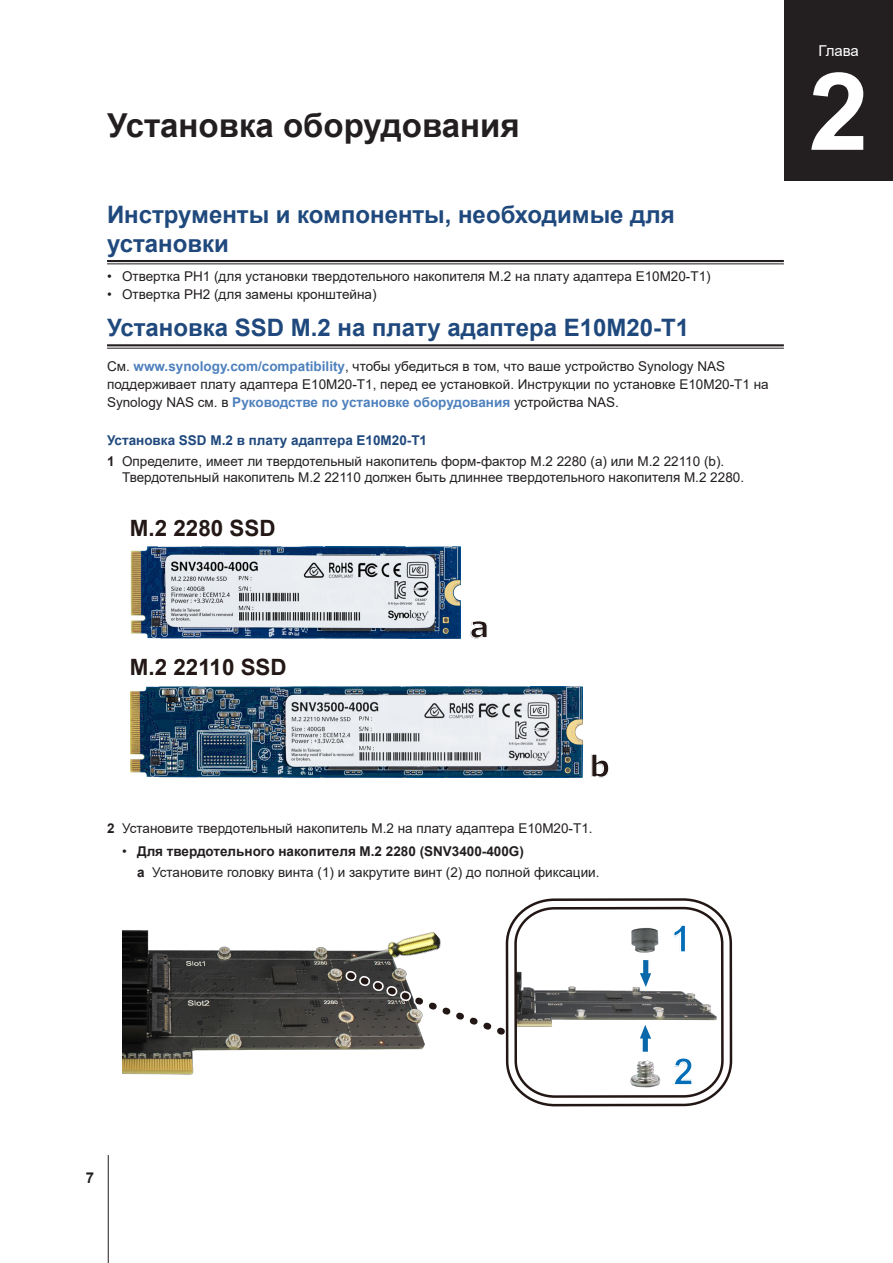
<style>
.page{position:relative;width:893px;height:1263px;background:#fff}
.page>*{position:absolute;margin:0;border:0;box-sizing:border-box;transform-origin:0 0}
.ChapterNum{font:700 108px "Arial";color:#fff}
.t1{font:700 37.35px "Arial";color:#036eb7}
.H1-ChapterTitle{font:700 33px "Arial";color:#231f20}
.t2{font:700 30px "Verdana";color:#231815}
.H2-underline{font:700 24px/28.8px "Arial";color:#1f497d}
.t3{font:700 22.5px "Arial";color:#231815}
.Chapter-center{font:15px "Arial";letter-spacing:-.005em;color:#fff}
.t4{font:700 15px "Arial";color:#231f20}
.Body-sidebar{font:13.5px/18px "Arial";color:#231f20}
.t5{font:700 13.5px "Arial";color:#231f20}
.DisplaySentence{font:700 13.5px "Arial";color:#1f497d}
.s1{font-weight:700;color:#4f81bd}
.s2{font-weight:700}
.s3{font-weight:400}
</style>
<div class="page">
<hr style="left:108px;top:1155px;width:1px;height:108px;background:#231f20">
<hr style="left:107px;top:260px;width:677px;height:2px;background:#231f20">
<hr style="left:107px;top:263px;width:677px;height:1px;background:#231f20">
<hr style="left:107px;top:344px;width:677px;height:2px;background:#231f20">
<hr style="left:107px;top:348px;width:677px;height:1px;background:#231f20">
<img style="left:130px;top:547px;width:330px;height:91px">
<img style="left:130px;top:686px;width:452px;height:92px">
<img style="left:122px;top:930px;width:301px;height:145px">
<svg style="left:338px;top:963px;width:162px;height:85px"></svg>
<img style="left:343px;top:930px;width:101px;height:72px">
<svg style="left:505px;top:898px;width:228px;height:209px"></svg>
<img style="left:595px;top:898px;width:98px;height:74px">
<img style="left:601px;top:1036px;width:132px;height:70px">
<svg style="left:672px;top:1056px;width:21px;height:30px"></svg>
<img style="left:247px;top:971px;width:24px;height:7px">
<img style="left:254px;top:1013px;width:24px;height:6px">
<svg style="left:635px;top:957px;width:20px;height:38px"></svg>
<svg style="left:636px;top:1016px;width:20px;height:39px"></svg>
<img style="left:595px;top:1006px;width:16px;height:4px">
<img style="left:588px;top:996px;width:16px;height:3px">
<div style="left:784px;top:0;width:109px;height:180px;background:#231f20"></div>
<p class="H1-ChapterTitle" style="left:107px;top:102px;width:414px">Установка оборудования</p>
<p class="H2-underline" style="left:107px;top:201px;width:569px">Инструменты и компоненты, необходимые для установки</p>
<p class="Body-sidebar" style="left:107px;top:267px;width:605px">• Отвертка PH1 (для установки твердотельного накопителя M.2 на плату адаптера E10M20-T1)</p>
<p class="Body-sidebar" style="left:107px;top:285px;width:271px">• Отвертка PH2 (для замены кронштейна)</p>
<p class="H2-underline" style="left:107px;top:314px;width:584px">Установка SSD M.2 на плату адаптера E10M20-T1</p>
<p class="Body-sidebar" style="left:107px;top:357px;width:663px">См. <span class="s1">www.synology.com/compatibility</span>, чтобы убедиться в том, что ваше устройство Synology NAS поддерживает плату адаптера E10M20-T1, перед ее установкой. Инструкции по установке E10M20-T1 на<br>Synology NAS см. в <span class="s1">Руководстве по установке оборудования</span> устройства NAS.</p>
<p class="DisplaySentence" style="left:107px;top:430px;width:322px">Установка SSD M.2 в плату адаптера E10M20-T1</p>
<p class="Body-sidebar" style="left:122px;top:453px;width:623px;line-height:16.5px;text-indent:-15px"><span class="s2">1</span> Определите, имеет ли твердотельный накопитель форм-фактор M.2 2280 (a) или M.2 22110 (b).<br>Твердотельный накопитель M.2 22110 должен быть длиннее твердотельного накопителя M.2 2280.</p>
<p class="t3" style="left:130px;top:512px;width:147px">M.2 2280 SSD</p>
<p class="t3" style="left:130px;top:651px;width:158px">M.2 22110 SSD</p>
<p class="t2" style="left:470px;top:605px;width:21px">a</p>
<p class="t2" style="left:589px;top:745px;width:22px">b</p>
<p class="Body-sidebar" style="left:107px;top:819px;width:487px"><span class="s2">2</span> Установите твердотельный накопитель M.2 на плату адаптера E10M20-T1.</p>
<p class="t5" style="left:122px;top:841px;width:403px"><span class="s3">•</span> Для твердотельного накопителя M.2 2280 (SNV3400-400G)</p>
<p class="Body-sidebar" style="left:137px;top:863px;width:464px"><span class="s2">a</span> Установите головку винта (1) и закрутите винт (2) до полной фиксации.</p>
<p class="t1" style="left:671px;top:912px;width:22px">1</p>
<p class="t4" style="left:86px;top:1167px;width:10px">7</p>
<p class="t1" style="left:673px;top:1045px;width:22px">2</p>
<p class="Chapter-center" style="left:818px;top:40px;width:42px">Глава</p>
<p class="ChapterNum" style="left:809px;top:36px;width:62px">2</p>
</div>
